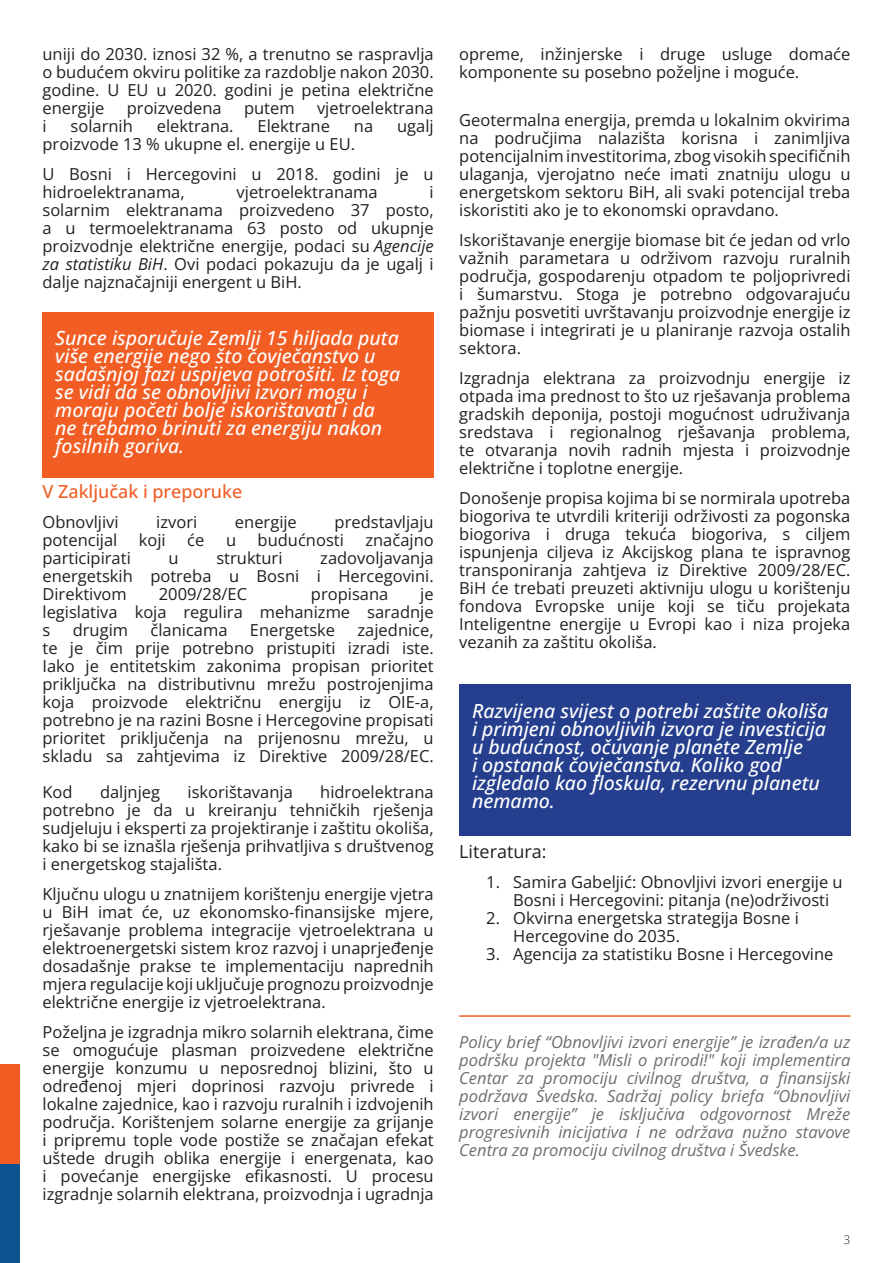
<style>
.page{position:relative;width:893px;height:1263px;background:#fff}
.page>*{position:absolute;margin:0;border:0;box-sizing:border-box;transform-origin:0 0}
.t1{font:italic 500 19.5px/18px "Open Sans";color:#fff}
.Heading_2{font:500 18px "Open Sans";color:#f25d24}
.t2{font:18px "Open Sans";color:#231f20}
.t3{font:16.5px/18px "Open Sans";color:#231f20;text-align:justify}
.t4{font:italic 16.5px/18px "Open Sans";color:#6c6d70;text-align:justify}
.Footnote_text{font:300 12px "Open Sans";color:#231f20}
.s1{font-style:italic}
</style>
<div class="page">
<div style="left:0;top:1164px;width:20px;height:99px;background:#0b5490"></div>
<div style="left:0;top:1064px;width:20px;height:100px;background:#f25d24"></div>
<hr style="left:459px;top:1015px;width:391px;height:2px;background:#f25d24">
<div style="left:43px;top:312px;width:391px;height:166px;background:#f25d24"></div>
<div style="left:459px;top:685px;width:391px;height:151px;background:#253f8e"></div>
<p class="t3" style="left:43px;top:45px;width:393px">uniji do 2030. iznosi 32 %, a trenutno se raspravlja o budućem okviru politike za razdoblje nakon 2030. godine. U EU u 2020. godini je petina električne energije</p>
<p class="t3" style="left:127px;top:99px;width:96px">proizvedena</p>
<p class="t3" style="left:244px;top:99px;width:52px">putem</p>
<p class="t3" style="left:317px;top:99px;width:118px">vjetroelektrana</p>
<p class="t3" style="left:43px;top:117px;width:6px">i</p>
<p class="t3" style="left:71px;top:117px;width:64px">solarnih</p>
<p class="t3" style="left:157px;top:117px;width:78px">elektrana.</p>
<p class="t3" style="left:258px;top:117px;width:74px">Elektrane</p>
<p class="t3" style="left:354px;top:117px;width:21px">na</p>
<p class="t3" style="left:397px;top:117px;width:38px">ugalj</p>
<p class="t3" style="left:43px;top:135px;width:314px">proizvode 13 % ukupne el. energije u EU.</p>
<p class="t3" style="left:43px;top:165px;width:393px">U Bosni i Hercegovini u 2018. godini je u hidroelektranama,</p>
<p class="t3" style="left:237px;top:183px;width:143px">vjetroelektranama</p>
<p class="t3" style="left:43px;top:183px;width:393px;text-indent:387px">i solarnim elektranama proizvedeno 37 posto, a u termoelektranama 63 posto od ukupnje proizvodnje električne energije, podaci su <span class="s1">Agencije za statistiku BiH</span>. Ovi podaci pokazuju da je ugalj i dalje najznačajniji energent u BiH.</p>
<p class="t1" style="left:55px;top:329px;width:346px">Sunce isporučuje Zemlji 15 hiljada puta više energije nego što čovječanstvo u sadašnjoj fazi uspijeva potrošiti. Iz toga se vidi da se obnovljivi izvori mogu i moraju početi bolje iskorištavati i da ne trebamo brinuti za energiju nakon fosilnih goriva.</p>
<p class="Heading_2" style="left:43px;top:479px;width:201px">V Zaključak i preporuke</p>
<p class="t3" style="left:43px;top:513px;width:78px">Obnovljivi</p>
<p class="t3" style="left:156px;top:513px;width:42px">izvori</p>
<p class="t3" style="left:235px;top:513px;width:63px">energije</p>
<p class="t3" style="left:335px;top:513px;width:101px">predstavljaju</p>
<p class="t3" style="left:43px;top:531px;width:76px">potencijal</p>
<p class="t3" style="left:139px;top:531px;width:28px">koji</p>
<p class="t3" style="left:187px;top:531px;width:19px">će</p>
<p class="t3" style="left:226px;top:531px;width:12px">u</p>
<p class="t3" style="left:258px;top:531px;width:88px">budućnosti</p>
<p class="t3" style="left:365px;top:531px;width:70px">značajno</p>
<p class="t3" style="left:43px;top:549px;width:90px">participirati</p>
<p class="t3" style="left:169px;top:549px;width:12px">u</p>
<p class="t3" style="left:216px;top:549px;width:68px">strukturi</p>
<p class="t3" style="left:43px;top:549px;width:393px;text-indent:278px">zadovoljavanja energetskih potreba u Bosni i Hercegovini.<br>Direktivom</p>
<p class="t3" style="left:43px;top:585px;width:393px;text-indent:378px">je legislativa koja regulira mehanizme saradnje s</p>
<p class="t3" style="left:159px;top:585px;width:90px">2009/28/EC</p>
<p class="t3" style="left:311px;top:585px;width:79px">propisana</p>
<p class="t3" style="left:73px;top:621px;width:57px">drugim</p>
<p class="t3" style="left:151px;top:621px;width:79px">članicama</p>
<p class="t3" style="left:250px;top:621px;width:87px">Energetske</p>
<p class="t3" style="left:43px;top:621px;width:393px;text-indent:315px">zajednice, te je čim prije potrebno pristupiti izradi iste.<br>Iako je entitetskim zakonima propisan prioritet priključka na distributivnu mrežu postrojenjima koja proizvode električnu energiju iz OIE-a, potrebno je na razini Bosne i Hercegovine propisati prioritet priključenja na prijenosnu mrežu, u skladu sa zahtjevima iz Direktive 2009/28/EC.</p>
<p class="t3" style="left:43px;top:783px;width:32px">Kod</p>
<p class="t3" style="left:100px;top:783px;width:62px">daljnjeg</p>
<p class="t3" style="left:188px;top:783px;width:107px">iskorištavanja</p>
<p class="t3" style="left:43px;top:783px;width:393px;text-indent:278px">hidroelektrana potrebno je da u kreiranju tehničkih rješenja sudjeluju i eksperti za projektiranje i zaštitu okoliša, kako bi se iznašla rješenja prihvatljiva s društvenog i energetskog stajališta.</p>
<p class="t3" style="left:43px;top:885px;width:393px">Ključnu ulogu u znatnijem korištenju energije vjetra u BiH imat će, uz ekonomsko-finansijske mjere, rješavanje problema integracije vjetroelektrana u elektroenergetski sistem kroz razvoj i unaprjeđenje dosadašnje prakse te implementaciju naprednih mjera regulacije koji uključuje prognozu proizvodnje električne energije iz vjetroelektrana.</p>
<p class="t3" style="left:43px;top:1023px;width:393px">Poželjna je izgradnja mikro solarnih elektrana, čime se omogućuje plasman proizvedene električne energije konzumu u neposrednoj blizini, što u određenoj mjeri doprinosi razvoju privrede i lokalne zajednice, kao i razvoju ruralnih i izdvojenih područja. Korištenjem solarne energije za grijanje i pripremu tople vode postiže se značajan efekat uštede drugih oblika energije i energenata, kao i povećanje energijske efikasnosti. U procesu izgradnje solarnih elektrana, proizvodnja i ugradnja</p>
<p class="t3" style="left:459px;top:45px;width:393px">opreme, inžinjerske i druge usluge domaće komponente su posebno poželjne i moguće.</p>
<p class="t3" style="left:459px;top:111px;width:393px">Geotermalna energija, premda u lokalnim okvirima na područjima nalazišta korisna i zanimljiva potencijalnim investitorima, zbog visokih specifičnih ulaganja, vjerojatno neće imati znatniju ulogu u energetskom sektoru BiH, ali svaki potencijal treba iskoristiti ako je to ekonomski opravdano.</p>
<p class="t3" style="left:459px;top:231px;width:393px">Iskorištavanje energije biomase bit će jedan od vrlo važnih parametara u održivom razvoju ruralnih područja, gospodarenju otpadom te poljoprivredi i šumarstvu. Stoga je potrebno odgovarajuću pažnju posvetiti uvrštavanju proizvodnje energije iz biomase i integrirati je u planiranje razvoja ostalih sektora.</p>
<p class="t3" style="left:459px;top:369px;width:393px">Izgradnja elektrana za proizvodnju energije iz otpada ima prednost to što uz rješavanja problema gradskih deponija, postoji mogućnost udruživanja sredstava i regionalnog rješavanja problema, te otvaranja novih radnih mjesta i proizvodnje električne i toplotne energije.</p>
<p class="t3" style="left:459px;top:489px;width:393px">Donošenje propisa kojima bi se normirala upotreba biogoriva te utvrdili kriteriji održivosti za pogonska biogoriva i druga tekuća biogoriva, s ciljem ispunjenja ciljeva iz Akcijskog plana te ispravnog transponiranja zahtjeva iz Direktive 2009/28/EC.<br>BiH će trebati preuzeti aktivniju ulogu u korištenju fondova Evropske unije koji se tiču projekata Inteligentne energije u Evropi kao i niza projeka vezanih za zaštitu okoliša.</p>
<p class="t1" style="left:472px;top:701px;width:358px">Razvijena svijest o potrebi zaštite okoliša i primjeni obnovljivih izvora je investicija u budućnost, očuvanje planete Zemlje<br>i opstanak čovječanstva. Koliko god izgledalo kao floskula, rezervnu planetu nemamo.</p>
<p class="t2" style="left:459px;top:839px;width:89px">Literatura:</p>
<p class="t3" style="left:513px;top:873px;width:331px;text-indent:-27px">1. Samira Gabeljić: Obnovljivi izvori energije u<br>Bosni i Hercegovini: pitanja (ne)održivosti</p>
<p class="t3" style="left:513px;top:909px;width:287px;text-indent:-27px">2. Okvirna energetska strategija Bosne i<br>Hercegovine do 2035.</p>
<p class="t3" style="left:486px;top:945px;width:349px">3. Agencija za statistiku Bosne i Hercegovine</p>
<p class="t4" style="left:459px;top:1033px;width:393px">Policy brief “Obnovljivi izvori energije” je izrađen/a uz podršku projekta "Misli o prirodi!" koji implementira Centar za promociju civilnog društva, a finansijski podržava Švedska. Sadržaj policy briefa “Obnovljivi izvori energije” je isključiva odgovornost Mreže progresivnih inicijativa i ne održava nužno stavove Centra za promociju civilnog društva i Švedske.</p>
<p class="Footnote_text" style="left:844px;top:1231px;width:8px">3</p>
</div>
